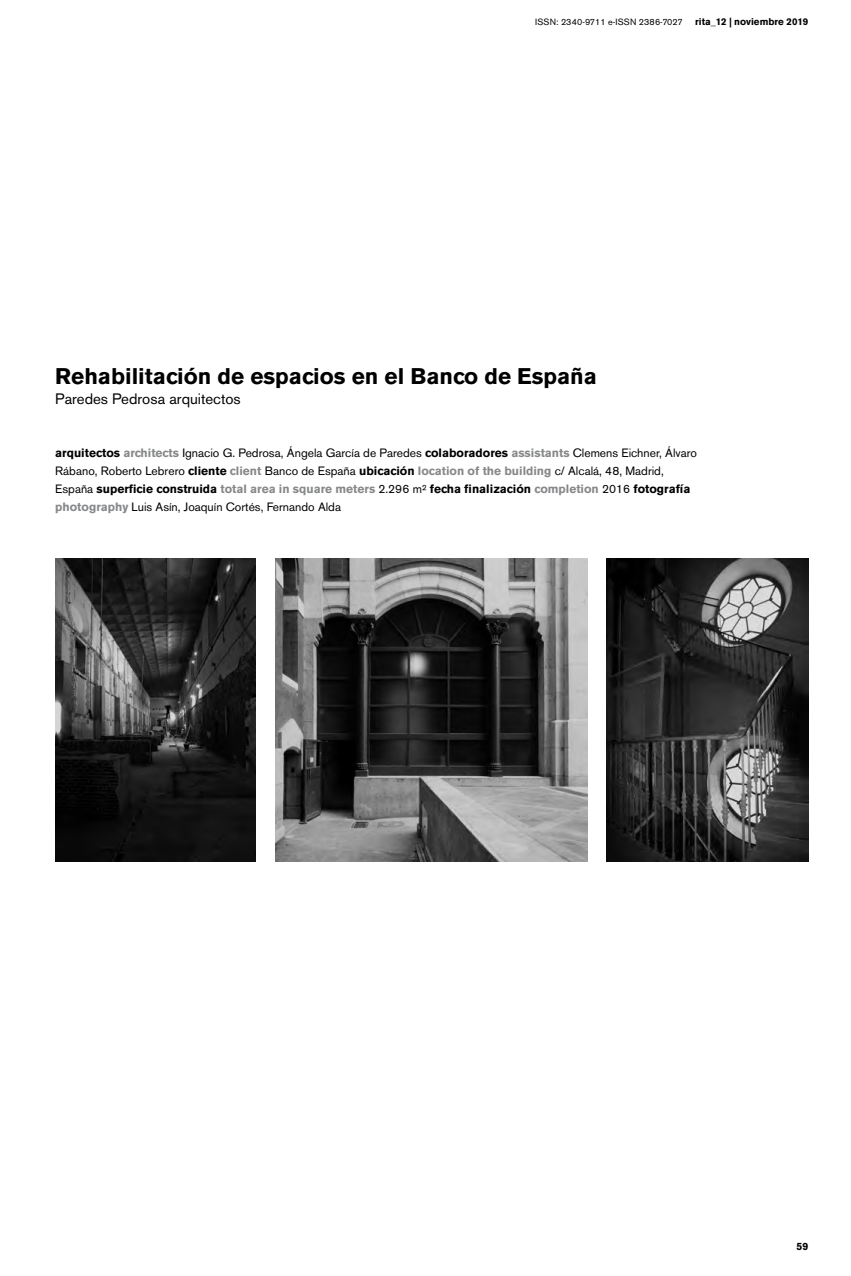
<style>
.page{position:relative;width:851px;height:1276px;background:#fff}
.page>*{position:absolute;margin:0;border:0;box-sizing:border-box;transform-origin:0 0}
.t1{font:700 22.5px "Akzidenz Grotesk BE";color:#000}
.t2{font:15px "Akzidenz Grotesk BE";color:#000}
.t3{font:12px/18px "Akzidenz Grotesk BE";color:#000}
.t4{font:700 10.5px "Akzidenz Grotesk BE";color:#000}
.t5{font:700 9.75px "Akzidenz Grotesk BE";color:#000}
.t6{font:9px "Akzidenz Grotesk BE";letter-spacing:.02em;color:#000}
.s1{font-weight:700}
.s2{font-weight:700;color:#87888a}
</style>
<div class="page">
<img style="left:55px;top:559px;width:201px;height:302px">
<img style="left:275px;top:559px;width:312px;height:302px">
<img style="left:606px;top:559px;width:202px;height:302px">
<p class="t6" style="left:535px;top:17px;width:149px">ISSN: 2340-9711 e-ISSN 2386-7027</p>
<p class="t5" style="left:695px;top:16px;width:115px">rita_12 | noviembre 2019</p>
<h1 class="t1" style="left:55px;top:363px;width:543px">Rehabilitación de espacios en el Banco de España</h1>
<p class="t2" style="left:55px;top:390px;width:187px">Paredes Pedrosa arquitectos</p>
<p class="t3" style="left:55px;top:444px;width:643px"><span class="s1">arquitectos</span> <span class="s2">architects</span> Ignacio G. Pedrosa, Ángela García de Paredes <span class="s1">colaboradores</span> <span class="s2">assistants</span> Clemens Eichner, Álvaro Rábano, Roberto Lebrero <span class="s1">cliente</span> <span class="s2">client</span> Banco de España <span class="s1">ubicación</span> <span class="s2">location of the building</span> c/ Alcalá, 48, Madrid, España <span class="s1">superficie construida</span> <span class="s2">total area in square meters</span> 2.296 m² <span class="s1">fecha finalización</span> <span class="s2">completion</span> 2016 <span class="s1">fotografía </span><span class="s2">photography</span> Luis Asín, Joaquín Cortés, Fernando Alda</p>
<p class="t4" style="left:796px;top:1240px;width:14px">59</p>
</div>
